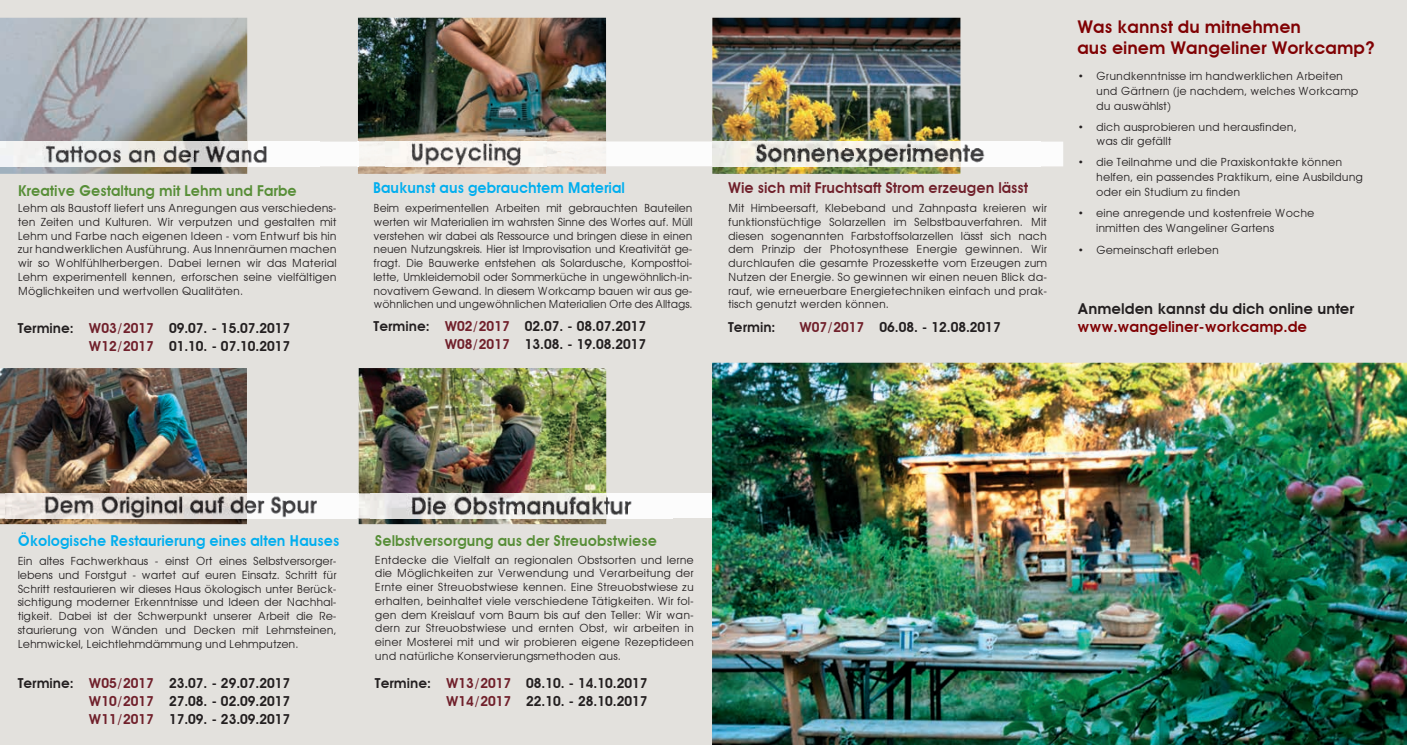
<style>
.page{position:relative;width:1407px;height:745px;background:#fff}
.page>*{position:absolute;margin:0;border:0;box-sizing:border-box;transform-origin:0 0}
.t1{font:600 17.5px/21px "Avant Garde";color:#800103}
.t2{font:600 15px "Avant Garde";color:#00aeef;scale:.96 1}
.t3{font:600 15px "Avant Garde";color:#578e37;scale:.96 1}
.t4{font:600 15px "Avant Garde";color:#70202b;scale:.96 1}
.t5{font:600 15px "Avant Garde";color:#231f20}
.t6{font:600 15px "Avant Garde";color:#800103}
.t7{font:600 13.75px/18px "Avant Garde";color:#231f20;text-align:right}
.t8{font:11.25px/13.8px "Avant Garde";color:#231f20;text-align:justify}
.s1{color:#70202b}
</style>
<div class="page">
<div style="left:0;top:0;width:1407px;height:744px;background:#e3e1dd"></div>
<img style="left:712px;top:362px;width:695px;height:382px">
<img style="left:712px;top:18px;width:248px;height:156px">
<img style="left:358px;top:18px;width:248px;height:156px">
<img style="left:0;top:18px;width:247px;height:156px">
<svg style="left:247px;top:141px;width:465px;height:26px"></svg>
<img style="left:0;top:141px;width:319px;height:25px">
<img style="left:0;top:368px;width:247px;height:156px">
<img style="left:0;top:493px;width:6px;height:25px">
<img style="left:123px;top:518px;width:124px;height:1px">
<img style="left:6px;top:493px;width:241px;height:25px">
<img style="left:359px;top:368px;width:247px;height:156px">
<div style="left:673px;top:493px;width:39px;height:25px;background:#fcfcfc"></div>
<svg style="left:247px;top:493px;width:112px;height:25px"></svg>
<img style="left:359px;top:493px;width:314px;height:25px">
<img style="left:370px;top:493px;width:236px;height:25px">
<svg style="left:1040px;top:141px;width:23px;height:25px"></svg>
<img style="left:712px;top:141px;width:328px;height:25px">
<h2 class="t3" style="left:18px;top:181px;width:292px">Kreative Gestaltung mit Lehm und Farbe</h2>
<p class="t8" style="left:18px;top:201px;width:320px">Lehm als Baustoff liefert uns Anregungen aus verschiedens&shy;ten Zeiten und Kulturen. Wir verputzen und gestalten mit Lehm und Farbe nach eigenen Ideen - vom Entwurf bis hin zur handwerklichen Ausführung. Aus Innenräumen machen wir so Wohlfühlherbergen. Dabei lernen wir das Material Lehm experimentell kennen, erforschen seine vielfältigen Möglichkeiten und wertvollen Qualitäten.</p>
<p class="t7" style="left:18px;top:319px;width:274px">Termine: <span class="s1">W03/2017</span> 09.07. - 15.07.2017<br><span class="s1">W12/2017</span> 01.10. - 07.10.2017</p>
<h2 class="t2" style="left:373px;top:179px;width:264px">Baukunst aus gebrauchtem Material</h2>
<p class="t8" style="left:373px;top:201px;width:320px">Beim experimentellen Arbeiten mit gebrauchten Bauteilen werten wir Materialien im wahrsten Sinne des Wortes auf. Müll verstehen wir dabei als Ressource und bringen diese in einen neuen Nutzungskreis. Hier ist Improvisation und Kreativität ge&shy;fragt. Die Bauwerke entstehen als Solardusche, Komposttoi&shy;lette, Umkleidemobil oder Sommerküche in ungewöhnlich-in&shy;novativem Gewand. In diesem Workcamp bauen wir aus ge&shy;wöhnlichen und ungewöhnlichen Materialien Orte des Alltags.</p>
<p class="t7" style="left:373px;top:316px;width:274px">Termine: <span class="s1">W02/2017</span> 02.07. - 08.07.2017<br><span class="s1">W08/2017</span> 13.08. - 19.08.2017</p>
<h2 class="t4" style="left:728px;top:179px;width:314px">Wie sich mit Fruchtsaft Strom erzeugen lässt</h2>
<p class="t8" style="left:728px;top:201px;width:320px">Mit Himbeersaft, Klebeband und Zahnpasta kreieren wir funktionstüchtige Solarzellen im Selbstbauverfahren. Mit diesen sogenannten Farbstoffsolarzellen lässt sich nach dem Prinzip der Photosynthese Energie gewinnen. Wir durchlaufen die gesamte Prozesskette vom Erzeugen zum Nutzen der Energie. So gewinnen wir einen neuen Blick da&shy;rauf, wie erneuerbare Energietechniken einfach und prak&shy;tisch genutzt werden können.</p>
<p class="t7" style="left:728px;top:317px;width:49px">Termin:</p>
<p class="t7" style="left:799px;top:317px;width:203px"><span class="s1">W07/2017</span> 06.08. - 12.08.2017</p>
<h1 class="t1" style="left:1077px;top:16px;width:299px">Was kannst du mitnehmen<br>aus einem Wangeliner Workcamp?</h1>
<p class="t8" style="left:1096px;top:68px;width:264px;line-height:15px;text-align:left;text-indent:-19px">• Grundkenntnisse im handwerklichen Arbeiten und Gärtnern (je nachdem, welches Workcamp du auswählst)</p>
<p class="t8" style="left:1096px;top:120px;width:202px;text-indent:-19px">• dich ausprobieren und herausfinden, was dir gefällt</p>
<p class="t8" style="left:1096px;top:154px;width:268px;line-height:15px;text-align:left;text-indent:-19px">• die Teilnahme und die Praxiskontakte können helfen, ein passendes Praktikum, eine Ausbildung oder ein Studium zu finden</p>
<p class="t8" style="left:1096px;top:206px;width:220px;line-height:15px;text-indent:-19px">• eine anregende und kostenfreie Woche inmitten des Wangeliner Gartens</p>
<p class="t8" style="left:1077px;top:242px;width:143px">• Gemeinschaft erleben</p>
<h2 class="t5" style="left:1077px;top:299px;width:278px">Anmelden kannst du dich online unter</h2>
<h2 class="t6" style="left:1077px;top:317px;width:231px">www.wangeliner-workcamp.de</h2>
<h2 class="t2" style="left:18px;top:531px;width:337px">Ökologische Restaurierung eines alten Hauses</h2>
<p class="t8" style="left:18px;top:553px;width:320px">Ein altes Fachwerkhaus - einst Ort eines Selbstversorger&shy;lebens und Forstgut - wartet auf euren Einsatz. Schritt für Schritt restaurieren wir dieses Haus ökologisch unter Berück&shy;sichtigung moderner Erkenntnisse und Ideen der Nachhal&shy;tigkeit. Dabei ist der Schwerpunkt unserer Arbeit die Re&shy;staurierung von Wänden und Decken mit Lehmsteinen, Lehmwickel, Leichtlehmdämmung und Lehmputzen.</p>
<p class="t7" style="left:89px;top:674px;width:203px;text-align:justify;text-indent:-71px">Termine: <span class="s1">W05/2017</span> 23.07. - 29.07.2017<br><span class="s1">W10/2017</span> 27.08. - 02.09.2017<br><span class="s1">W11/2017</span> 17.09. - 23.09.2017</p>
<h2 class="t3" style="left:375px;top:531px;width:295px">Selbstversorgung aus der Streuobstwiese</h2>
<p class="t8" style="left:375px;top:552px;width:320px">Entdecke die Vielfalt an regionalen Obstsorten und lerne die Möglichkeiten zur Verwendung und Verarbeitung der Ernte einer Streuobstwiese kennen. Eine Streuobstwiese zu erhalten, beinhaltet viele verschiedene Tätigkeiten. Wir fol&shy;gen dem Kreislauf vom Baum bis auf den Teller: Wir wan&shy;dern zur Streuobstwiese und ernten Obst, wir arbeiten in einer Mosterei mit und wir probieren eigene Rezeptideen und natürliche Konservierungsmethoden aus.</p>
<p class="t7" style="left:375px;top:673px;width:274px">Termine: <span class="s1">W13/2017</span> 08.10. - 14.10.2017<br><span class="s1">W14/2017</span> 22.10. - 28.10.2017</p>
</div>
